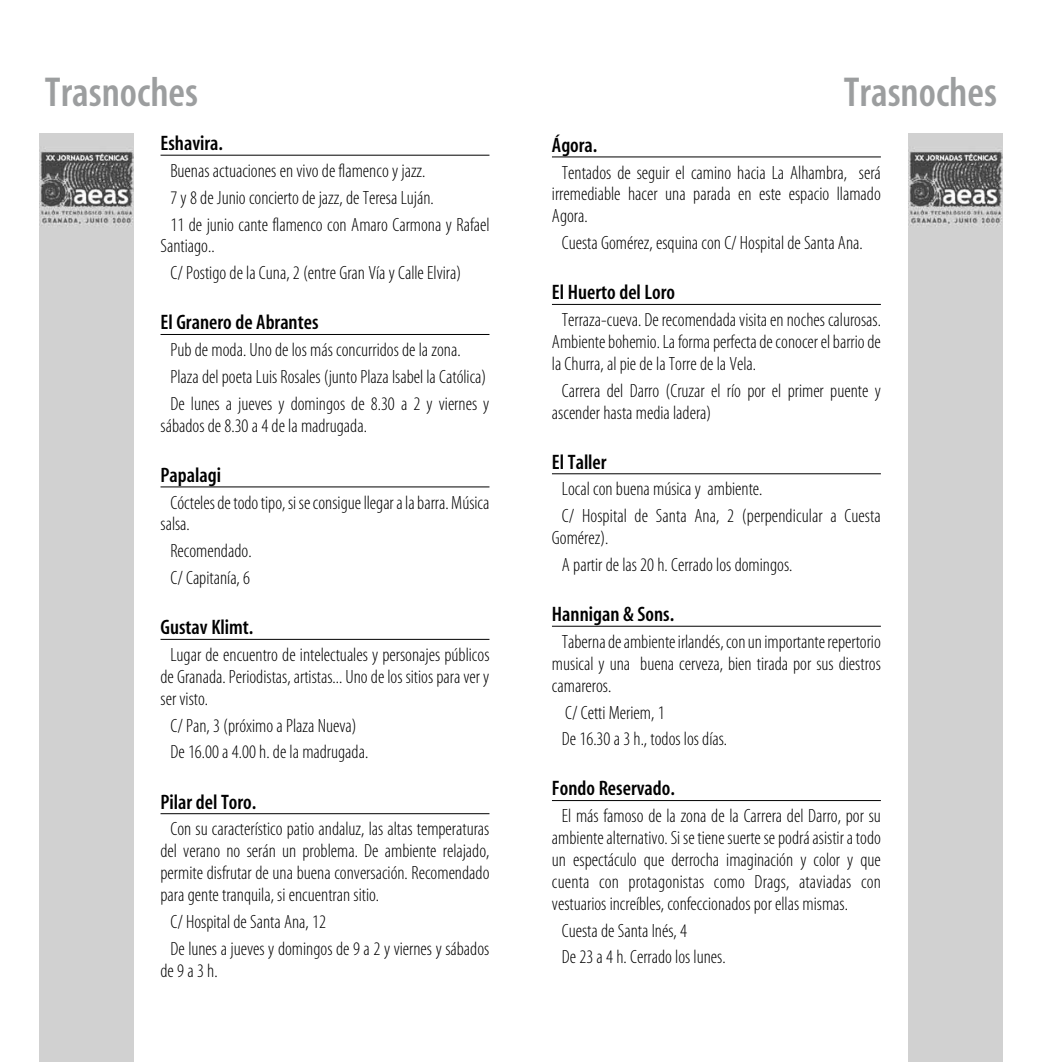
<style>
.page{position:relative;width:1042px;height:1062px;background:#fff}
.page>*{position:absolute;margin:0;border:0;box-sizing:border-box;transform-origin:0 0}
.t1{font:42px "Myriad MM 565 300";color:#9c9e9f}
.t2{font:21px "Myriad MM 565 300";color:#000}
.t3{font:19.25px/21.9px "Myriad MM 215 300";color:#000}
</style>
<div class="page">
<hr style="left:160px;top:155px;width:329px;height:1px;background:#000">
<hr style="left:160px;top:334px;width:329px;height:1px;background:#000">
<hr style="left:160px;top:486px;width:329px;height:1px;background:#000">
<hr style="left:160px;top:639px;width:329px;height:1px;background:#000">
<hr style="left:160px;top:813px;width:329px;height:1px;background:#000">
<div style="left:908px;top:134px;width:94px;height:928px;background:#d1d1d1"></div>
<hr style="left:552px;top:157px;width:329px;height:1px;background:#000">
<hr style="left:552px;top:304px;width:329px;height:1px;background:#000">
<hr style="left:552px;top:473px;width:329px;height:1px;background:#000">
<hr style="left:552px;top:626px;width:329px;height:1px;background:#000">
<hr style="left:552px;top:800px;width:329px;height:1px;background:#000">
<div style="left:40px;top:134px;width:94px;height:928px;background:#d1d1d1"></div>
<h1 class="t1" style="left:45px;top:72px;width:155px">Trasnoches</h1>
<h1 class="t1" style="left:844px;top:72px;width:155px">Trasnoches</h1>
<p class="t2" style="left:160px;top:133px;width:64px">Eshavira.</p>
<p class="t3" style="left:170px;top:158px;width:320px;line-height:26.8px">Buenas actuaciones en vivo de flamenco y jazz.<br>7 y 8 de Junio concierto de jazz, de Teresa Luján.<br>11 de junio cante flamenco con Amaro Carmona y Rafael</p>
<p class="t3" style="left:170px;top:233px;width:292px;line-height:26.8px;text-indent:-10px">Santiago..<br>C/ Postigo de la Cuna, 2 (entre Gran Vía y Calle Elvira)</p>
<p class="t2" style="left:160px;top:312px;width:159px">El Granero de Abrantes</p>
<p class="t3" style="left:170px;top:337px;width:320px;line-height:26.8px">Pub de moda. Uno de los más concurridos de la zona.<br>Plaza del poeta Luis Rosales (junto Plaza Isabel la Católica)<br>De lunes a jueves y domingos de 8.30 a 2 y viernes y</p>
<p class="t3" style="left:160px;top:415px;width:208px">sábados de 8.30 a 4 de la madrugada.</p>
<p class="t2" style="left:160px;top:464px;width:62px">Papalagi</p>
<p class="t3" style="left:160px;top:492px;width:330px;text-indent:10px">Cócteles de todo tipo, si se consigue llegar a la barra. Música salsa.</p>
<p class="t3" style="left:170px;top:538px;width:83px;line-height:26.8px">Recomendado.<br>C/ Capitanía, 6</p>
<p class="t2" style="left:160px;top:617px;width:94px">Gustav Klimt.</p>
<p class="t3" style="left:160px;top:644px;width:330px;text-align:justify;text-indent:10px">Lugar de encuentro de intelectuales y personajes públicos de Granada. Periodistas, artistas... Uno de los sitios para ver y ser visto.</p>
<p class="t3" style="left:170px;top:712px;width:199px;line-height:26.8px">C/ Pan, 3 (próximo a Plaza Nueva)<br>De 16.00 a 4.00 h. de la madrugada.</p>
<p class="t2" style="left:160px;top:791px;width:97px">Pilar del Toro.</p>
<p class="t3" style="left:160px;top:819px;width:330px;text-align:justify;text-indent:10px">Con su característico patio andaluz, las altas temperaturas del verano no serán un problema. De ambiente relajado, permite disfrutar de una buena conversación. Recomendado para gente tranquila, si encuentran sitio.</p>
<p class="t3" style="left:170px;top:909px;width:320px;line-height:26.8px">C/ Hospital de Santa Ana, 12<br>De lunes a jueves y domingos de 9 a 2 y viernes y sábados</p>
<p class="t3" style="left:160px;top:960px;width:59px">de 9 a 3 h.</p>
<p class="t2" style="left:552px;top:135px;width:47px">Ágora.</p>
<p class="t3" style="left:552px;top:162px;width:330px;text-align:justify;text-indent:10px">Tentados de seguir el camino hacia La Alhambra, será irremediable hacer una parada en este espacio llamado Agora.</p>
<p class="t3" style="left:562px;top:233px;width:302px">Cuesta Gomérez, esquina con C/ Hospital de Santa Ana.</p>
<p class="t2" style="left:552px;top:282px;width:125px">El Huerto del Loro</p>
<p class="t3" style="left:552px;top:310px;width:330px;text-align:justify;text-indent:10px">Terraza-cueva. De recomendada visita en noches calurosas.<br>Ambiente bohemio. La forma perfecta de conocer el barrio de la Churra, al pie de la Torre de la Vela.</p>
<p class="t3" style="left:552px;top:380px;width:330px;text-indent:10px">Carrera del Darro (Cruzar el río por el primer puente y ascender hasta media ladera)</p>
<p class="t2" style="left:552px;top:451px;width:56px">El Taller</p>
<p class="t3" style="left:562px;top:476px;width:320px;line-height:26.8px">Local con buena música y ambiente.<br>C/ Hospital de Santa Ana, 2 (perpendicular a Cuesta</p>
<p class="t3" style="left:562px;top:525px;width:232px;line-height:26.8px;text-indent:-10px">Gomérez).<br>A partir de las 20 h. Cerrado los domingos.</p>
<p class="t2" style="left:552px;top:604px;width:124px">Hannigan &amp; Sons.</p>
<p class="t3" style="left:552px;top:631px;width:330px;text-align:justify;text-indent:10px">Taberna de ambiente irlandés, con un importante repertorio musical y una buena cerveza, bien tirada por sus diestros camareros.</p>
<p class="t3" style="left:562px;top:699px;width:167px;line-height:26.8px">C/ Cetti Meriem, 1<br>De 16.30 a 3 h., todos los días.</p>
<p class="t2" style="left:552px;top:778px;width:124px">Fondo Reservado.</p>
<p class="t3" style="left:552px;top:805px;width:330px;text-align:justify;text-indent:10px">El más famoso de la zona de la Carrera del Darro, por su ambiente alternativo. Si se tiene suerte se podrá asistir a todo un espectáculo que derrocha imaginación y color y que cuenta con protagonistas como Drags, ataviadas con vestuarios increíbles, confeccionados por ellas mismas.</p>
<p class="t3" style="left:562px;top:917px;width:165px;line-height:26.8px">Cuesta de Santa Inés, 4<br>De 23 a 4 h. Cerrado los lunes.</p>
</div>
